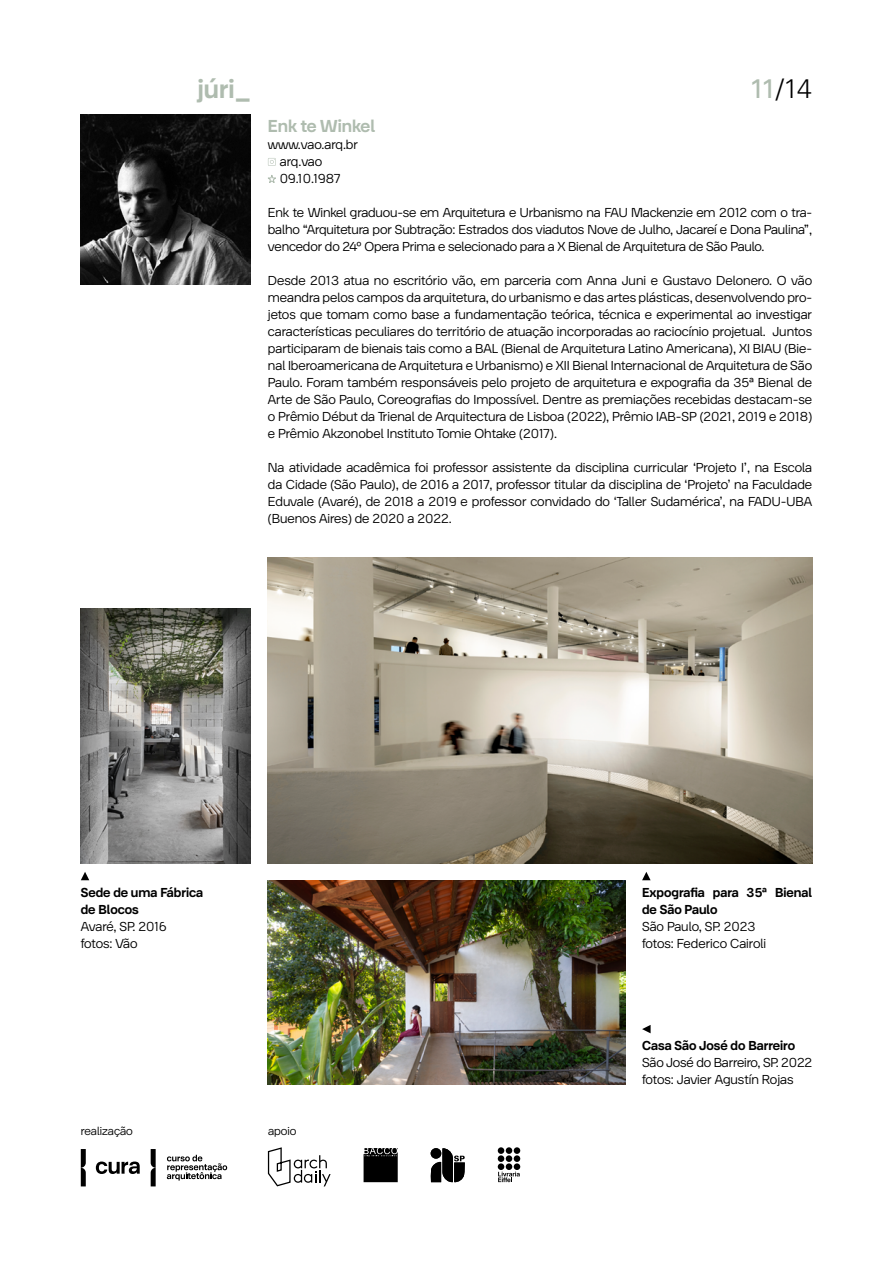
<style>
.page{position:relative;width:893px;height:1263px;background:#fff}
.page>*{position:absolute;margin:0;border:0;box-sizing:border-box;transform-origin:0 0}
.t1{font:600 27px "Guaruja Neue";color:#afbcaf}
.t2{font:300 27px "Univers LT Std";color:#000}
.t3{font:600 18px "Guaruja Neue";color:#afbcaf}
.t4{font:13.5px/17px "Guaruja Neue";color:#000}
.t5{font:600 13.5px/17px "Guaruja Neue";color:#000}
.t6{font:12px "Guaruja Neue";color:#000}
.s1{font-weight:400;color:#afbcaf}
</style>
<div class="page">
<svg style="left:431px;top:1148px;width:34px;height:35px"></svg>
<svg style="left:267px;top:1147px;width:64px;height:40px"></svg>
<svg style="left:364px;top:1148px;width:34px;height:34px"></svg>
<svg style="left:498px;top:1171px;width:22px;height:11px"></svg>
<div style="left:514px;top:1163px;width:6px;height:7px;background:#000;border-radius:50%"></div>
<div style="left:498px;top:1163px;width:6px;height:7px;background:#000;border-radius:50%"></div>
<div style="left:506px;top:1163px;width:6px;height:7px;background:#000;border-radius:50%"></div>
<div style="left:514px;top:1155px;width:6px;height:7px;background:#000;border-radius:50%"></div>
<div style="left:498px;top:1155px;width:6px;height:7px;background:#000;border-radius:50%"></div>
<div style="left:506px;top:1155px;width:6px;height:7px;background:#000;border-radius:50%"></div>
<div style="left:514px;top:1147px;width:6px;height:7px;background:#000;border-radius:50%"></div>
<div style="left:498px;top:1147px;width:6px;height:7px;background:#000;border-radius:50%"></div>
<div style="left:506px;top:1147px;width:6px;height:7px;background:#000;border-radius:50%"></div>
<svg style="left:268px;top:158px;width:8px;height:8px"></svg>
<svg style="left:268px;top:175px;width:8px;height:8px"></svg>
<img style="left:81px;top:115px;width:170px;height:170px">
<img style="left:268px;top:557px;width:544px;height:306px">
<svg style="left:642px;top:872px;width:9px;height:8px"></svg>
<svg style="left:642px;top:1025px;width:9px;height:8px"></svg>
<svg style="left:81px;top:872px;width:8px;height:8px"></svg>
<img style="left:81px;top:608px;width:170px;height:255px">
<img style="left:268px;top:880px;width:357px;height:204px">
<svg style="left:167px;top:1155px;width:60px;height:25px"></svg>
<svg style="left:81px;top:1149px;width:5px;height:37px"></svg>
<svg style="left:151px;top:1149px;width:5px;height:37px"></svg>
<svg style="left:96px;top:1161px;width:44px;height:13px"></svg>
<h1 class="t1" style="left:198px;top:70px;width:55px">júri_</h1>
<h1 class="t2" style="left:750px;top:72px;width:64px"><span class="s1">11</span>/14</h1>
<h2 class="t3" style="left:268px;top:113px;width:109px">Enk te Winkel</h2>
<p class="t4" style="left:280px;top:135px;width:80px;text-indent:-12px">www.vao.arq.br arq.vao<br>09.10.1987</p>
<p class="t4" style="left:268px;top:203px;width:546px;text-align:justify">Enk te Winkel graduou-se em Arquitetura e Urbanismo na FAU Mackenzie em 2012 com o tra&shy;balho “Arquitetura por Subtração: Estrados dos viadutos Nove de Julho, Jacareí e Dona Paulina”, vencedor do 24º Opera Prima e selecionado para a X Bienal de Arquitetura de São Paulo.</p>
<p class="t4" style="left:268px;top:271px;width:546px;text-align:justify">Desde 2013 atua no escritório vão, em parceria com Anna Juni e Gustavo Delonero. O vão meandra pelos campos da arquitetura, do urbanismo e das artes plásticas, desenvolvendo pro&shy;jetos que tomam como base a fundamentação teórica, técnica e experimental ao investigar características peculiares do território de atuação incorporadas ao raciocínio projetual. Juntos participaram de bienais tais como a BAL (Bienal de Arquitetura Latino Americana), XI BIAU (Bie&shy;nal Iberoamericana de Arquitetura e Urbanismo) e XII Bienal Internacional de Arquitetura de São Paulo. Foram também responsáveis pelo projeto de arquitetura e expografia da 35ª Bienal de Arte de São Paulo, Coreografias do Impossível. Dentre as premiações recebidas destacam-se o Prêmio Début da Trienal de Arquitectura de Lisboa (2022), Prêmio IAB-SP (2021, 2019 e 2018) e Prêmio Akzonobel Instituto Tomie Ohtake (2017).</p>
<p class="t4" style="left:268px;top:458px;width:546px;text-align:justify">Na atividade acadêmica foi professor assistente da disciplina curricular ‘Projeto I’, na Escola da Cidade (São Paulo), de 2016 a 2017, professor titular da disciplina de ‘Projeto’ na Faculdade Eduvale (Avaré), de 2018 a 2019 e professor convidado do ‘Taller Sudamérica’, na FADU-UBA (Buenos Aires) de 2020 a 2022.</p>
<p class="t5" style="left:81px;top:883px;width:124px">Sede de uma Fábrica de Blocos</p>
<p class="t4" style="left:81px;top:917px;width:87px">Avaré, SP. 2016 fotos: Vão</p>
<p class="t5" style="left:642px;top:883px;width:172px">Expografia para 35ª Bienal de São Paulo</p>
<p class="t4" style="left:642px;top:917px;width:126px">São Paulo, SP. 2023 fotos: Federico Cairoli</p>
<p class="t5" style="left:642px;top:1036px;width:155px">Casa São José do Barreiro</p>
<p class="t4" style="left:642px;top:1053px;width:172px">São José do Barreiro, SP. 2022 fotos: Javier Agustín Rojas</p>
<p class="t6" style="left:81px;top:1123px;width:54px">realização</p>
<p class="t6" style="left:268px;top:1123px;width:30px">apoio</p>
</div>
